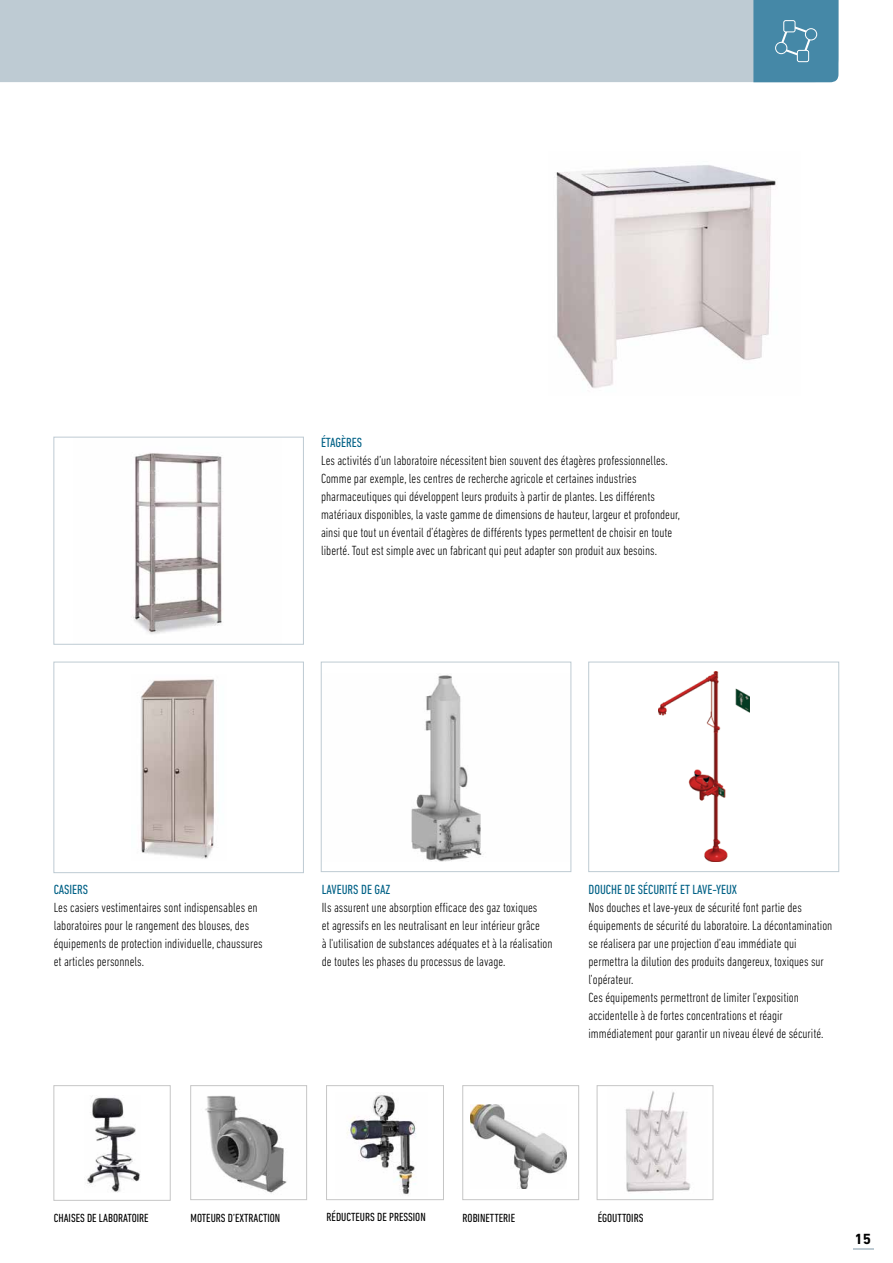
<style>
.page{position:relative;width:893px;height:1263px;background:#fff}
.page>*{position:absolute;margin:0;border:0;box-sizing:border-box;transform-origin:0 0}
.t1{font:700 15px "DIN Next LT Pro";color:#000}
.t2{font:300 condensed 13.5px/18px "DIN Next LT Pro";color:#000}
.t3{font:condensed 13.5px "DIN Next LT Pro";color:#006186}
.t4{font:condensed 12px "DIN Next LT Pro";color:#000}
</style>
<div class="page">
<svg style="left:853px;top:1248px;width:20px;height:1px"></svg>
<div style="left:0;top:0;width:753px;height:82px;background:#becbd3"></div>
<img style="left:133px;top:453px;width:89px;height:181px">
<div style="left:54px;top:437px;width:250px;height:207px;border:1px solid #becbd3"></div>
<img style="left:140px;top:679px;width:74px;height:180px">
<div style="left:54px;top:662px;width:250px;height:211px;border:1px solid #becbd3"></div>
<img style="left:659px;top:671px;width:91px;height:191px">
<div style="left:588px;top:662px;width:251px;height:210px;border:1px solid #becbd3"></div>
<img style="left:411px;top:675px;width:71px;height:186px">
<div style="left:321px;top:662px;width:250px;height:210px;border:1px solid #becbd3"></div>
<img style="left:556px;top:165px;width:220px;height:223px">
<img style="left:87px;top:1096px;width:53px;height:97px">
<div style="left:54px;top:1085px;width:116px;height:115px;border:1px solid #c6c6c6"></div>
<img style="left:205px;top:1095px;width:82px;height:98px">
<div style="left:190px;top:1085px;width:117px;height:115px;border:1px solid #c6c6c6"></div>
<img style="left:347px;top:1095px;width:69px;height:100px">
<div style="left:326px;top:1085px;width:118px;height:115px;border:1px solid #c6c6c6"></div>
<img style="left:470px;top:1105px;width:96px;height:83px">
<div style="left:463px;top:1085px;width:116px;height:115px;border:1px solid #c6c6c6"></div>
<img style="left:626px;top:1091px;width:65px;height:101px">
<div style="left:597px;top:1085px;width:116px;height:115px;border:1px solid #c6c6c6"></div>
<div style="left:753px;top:0;width:85px;height:82px;background:#4588a7"></div>
<svg style="left:783px;top:20px;width:12px;height:12px"></svg>
<div style="left:784px;top:21px;width:10px;height:10px;background:#4588a7"></div>
<svg style="left:797px;top:50px;width:12px;height:12px"></svg>
<div style="left:798px;top:51px;width:10px;height:10px;background:#4588a7"></div>
<svg style="left:775px;top:42px;width:12px;height:12px"></svg>
<div style="left:776px;top:43px;width:10px;height:10px;background:#4588a7;border-radius:50%"></div>
<svg style="left:805px;top:28px;width:12px;height:12px"></svg>
<div style="left:806px;top:29px;width:10px;height:10px;background:#4588a7;border-radius:50%"></div>
<p class="t3" style="left:321px;top:435px;width:43px">ÉTAGÈRES</p>
<p class="t2" style="left:321px;top:451px;width:361px">Les activités d’un laboratoire nécessitent bien souvent des étagères professionnelles.<br>Comme par exemple, les centres de recherche agricole et certaines industries pharmaceutiques qui développent leurs produits à partir de plantes. Les différents matériaux disponibles, la vaste gamme de dimensions de hauteur, largeur et profondeur, ainsi que tout un éventail d’étagères de différents types permettent de choisir en toute liberté. Tout est simple avec un fabricant qui peut adapter son produit aux besoins.</p>
<p class="t3" style="left:54px;top:882px;width:36px">CASIERS</p>
<p class="t2" style="left:54px;top:899px;width:210px">Les casiers vestimentaires sont indispensables en laboratoires pour le rangement des blouses, des équipements de protection individuelle, chaussures et articles personnels.</p>
<p class="t3" style="left:322px;top:882px;width:70px">LAVEURS DE GAZ</p>
<p class="t2" style="left:322px;top:899px;width:232px">Ils assurent une absorption efficace des gaz toxiques<br>et agressifs en les neutralisant en leur intérieur grâce<br>à l'utilisation de substances adéquates et à la réalisation de toutes les phases du processus de lavage.</p>
<p class="t3" style="left:588px;top:882px;width:150px">DOUCHE DE SÉCURITÉ ET LAVE-YEUX</p>
<p class="t2" style="left:588px;top:899px;width:245px">Nos douches et lave-yeux de sécurité font partie des équipements de sécurité du laboratoire. La décontamination se réalisera par une projection d’eau immédiate qui permettra la dilution des produits dangereux, toxiques sur l’opérateur.<br>Ces équipements permettront de limiter l’exposition accidentelle à de fortes concentrations et réagir immédiatement pour garantir un niveau élevé de sécurité.</p>
<p class="t4" style="left:54px;top:1211px;width:96px">CHAISES DE LABORATOIRE</p>
<p class="t4" style="left:191px;top:1211px;width:91px">MOTEURS D’EXTRACTION</p>
<p class="t4" style="left:327px;top:1210px;width:101px">RÉDUCTEURS DE PRESSION</p>
<p class="t4" style="left:463px;top:1211px;width:54px">ROBINETTERIE</p>
<p class="t4" style="left:598px;top:1211px;width:47px">ÉGOUTTOIRS</p>
<p class="t1" style="left:855px;top:1230px;width:18px">15</p>
</div>
